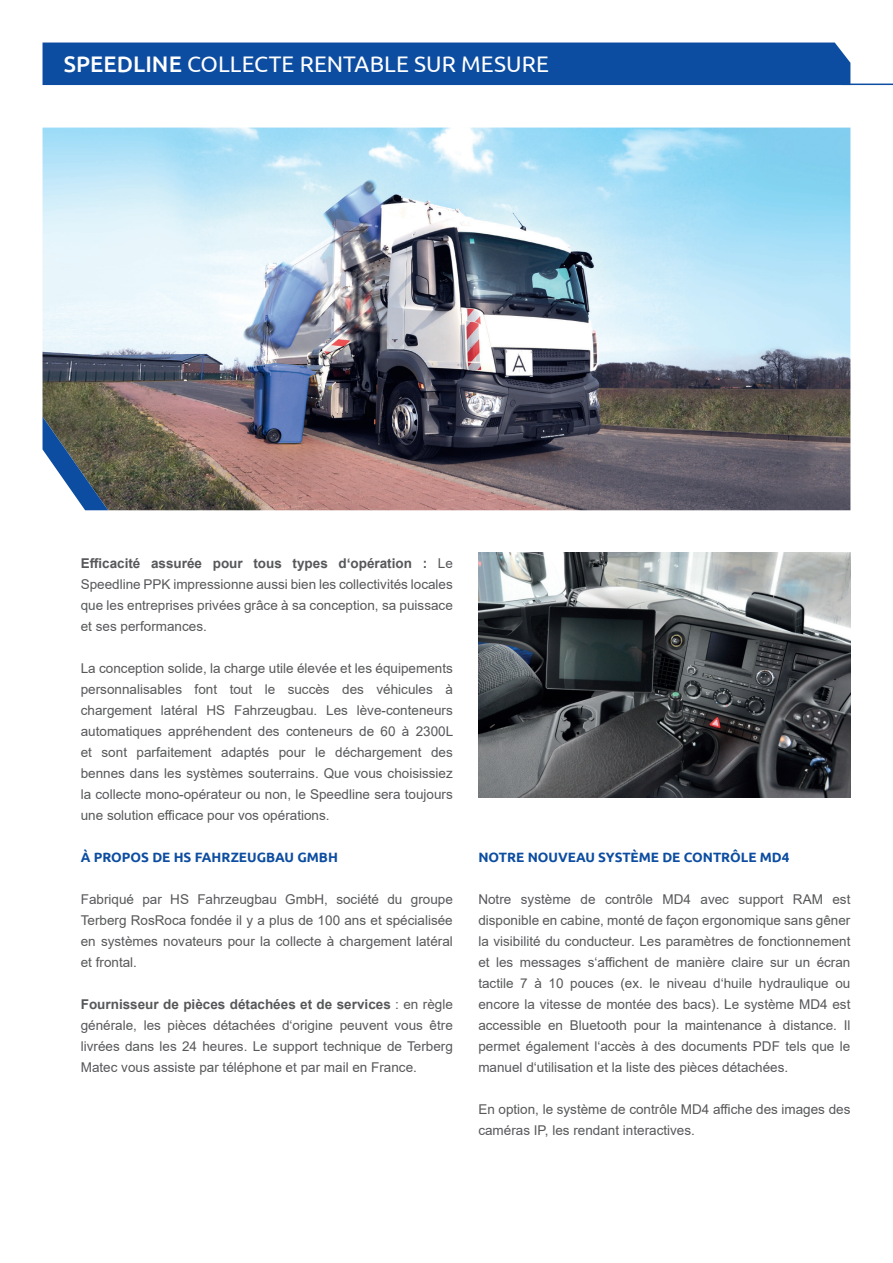
<style>
.page{position:relative;width:893px;height:1263px;background:#fff}
.page>*{position:absolute;margin:0;border:0;box-sizing:border-box;transform-origin:0 0}
.h2_links{font:22.5px "Ubuntu";letter-spacing:.005em;color:#fff}
.copy_9_14_spalten{font:13.5px/21px "Arial";color:#57585a;text-align:justify}
.copy_9_14_spalten-2{font:700 13.5px "Ubuntu";color:#0d4da1}
.s1{font-weight:500}
.s2{font-weight:700}
</style>
<div class="page">
<img style="left:43px;top:128px;width:807px;height:382px">
<svg style="left:42px;top:417px;width:66px;height:93px"></svg>
<img style="left:478px;top:553px;width:372px;height:244px">
<div style="left:43px;top:43px;width:807px;height:42px;background:#0d4da1"></div>
<hr style="left:841px;top:84px;width:52px;height:1px;background:#0d4da1">
<p class="h2_links" style="left:64px;top:50px;width:487px"><span class="s1">SPEEDLINE</span> COLLECTE RENTABLE SUR MESURE</p>
<p class="copy_9_14_spalten" style="left:81px;top:552px;width:374px"><span class="s2">Efficacité assurée pour tous types d‘opération :</span> Le Speedline PPK impressionne aussi bien les collectivités locales que les entreprises privées grâce à sa conception, sa puissace et ses performances.</p>
<p class="copy_9_14_spalten" style="left:81px;top:657px;width:374px">La conception solide, la charge utile élevée et les équipements personnalisables font tout le succès des véhicules à chargement latéral HS Fahrzeugbau. Les lève-conteneurs automatiques appréhendent des conteneurs de 60 à 2300L et sont parfaitement adaptés pour le déchargement des bennes dans les systèmes souterrains. Que vous choisissiez la collecte mono-opérateur ou non, le Speedline sera toujours une solution efficace pour vos opérations.</p>
<p class="copy_9_14_spalten-2" style="left:81px;top:849px;width:259px">À PROPOS DE HS FAHRZEUGBAU GMBH</p>
<p class="copy_9_14_spalten" style="left:81px;top:888px;width:374px">Fabriqué par HS Fahrzeugbau GmbH, société du groupe Terberg RosRoca fondée il y a plus de 100 ans et spécialisée en systèmes novateurs pour la collecte à chargement latéral et frontal.</p>
<p class="copy_9_14_spalten" style="left:81px;top:993px;width:374px"><span class="s2">Fournisseur de pièces détachées et de services</span> : en règle générale, les pièces détachées d‘origine peuvent vous être livrées dans les 24 heures. Le support technique de Terberg Matec vous assiste par téléphone et par mail en France.</p>
<p class="copy_9_14_spalten-2" style="left:478px;top:849px;width:313px">NOTRE NOUVEAU SYSTÈME DE CONTRÔLE MD4</p>
<p class="copy_9_14_spalten" style="left:478px;top:888px;width:374px">Notre système de contrôle MD4 avec support RAM est disponible en cabine, monté de façon ergonomique sans gêner la visibilité du conducteur. Les paramètres de fonctionnement et les messages s‘affichent de manière claire sur un écran tactile 7 à 10 pouces (ex. le niveau d‘huile hydraulique ou encore la vitesse de montée des bacs). Le système MD4 est accessible en Bluetooth pour la maintenance à distance. Il permet également l‘accès à des documents PDF tels que le manuel d‘utilisation et la liste des pièces détachées.</p>
<p class="copy_9_14_spalten" style="left:478px;top:1098px;width:374px">En option, le système de contrôle MD4 affiche des images des caméras IP, les rendant interactives.</p>
</div>
